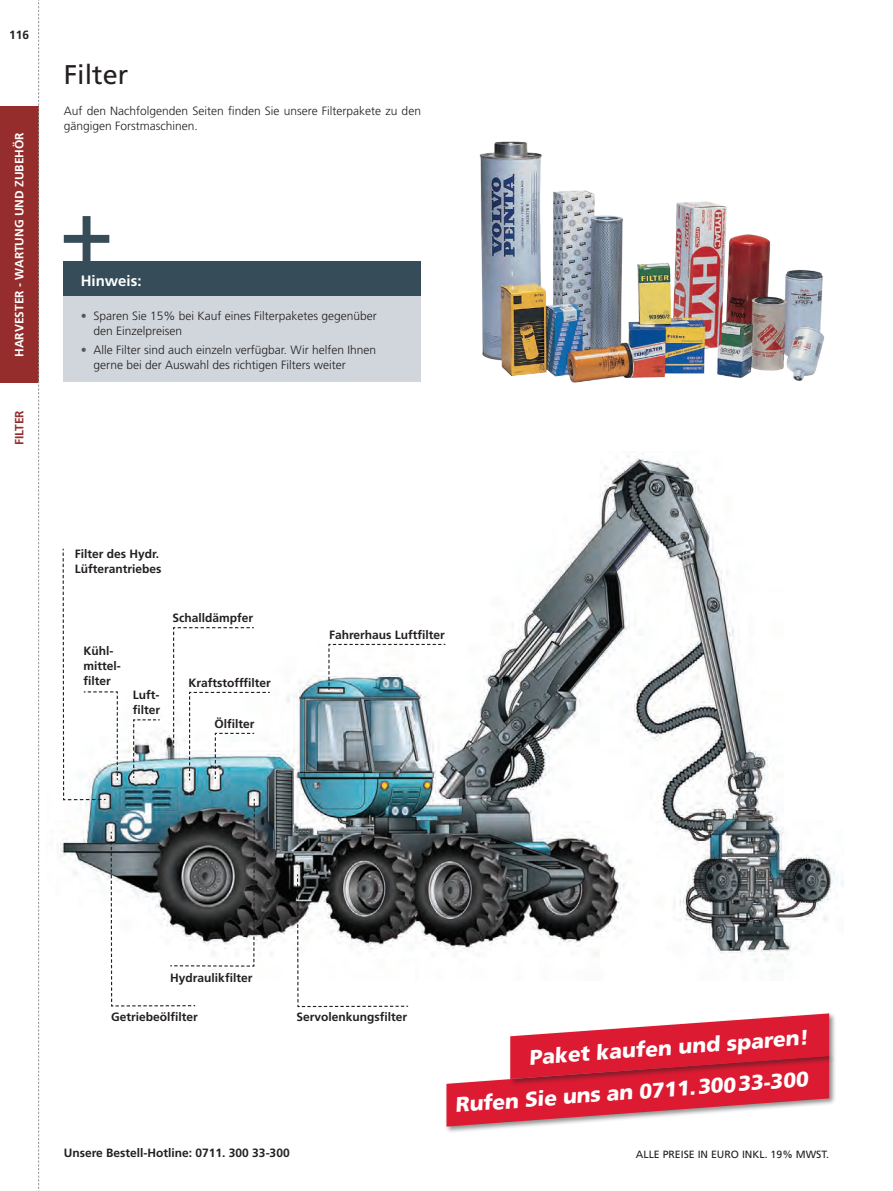
<style>
.page{position:relative;width:893px;height:1191px;background:#fff}
.page>*{position:absolute;margin:0;border:0;box-sizing:border-box;transform-origin:0 0}
.t1{font:27px "Frutiger LT Std";color:#231f20}
.t2{font:900 21px "Frutiger LT Std";color:#fff}
.t3{font:700 15px "Frutiger LT Std";color:#fff}
.t4{font:300 12px/15px "Frutiger LT Std";color:#231f20}
.t5{font:700 12px/15px "Frutiger LT Std";color:#231f20}
.t6{font:700 12px "Frutiger LT Std";color:#fff}
.t7{font:700 12px "Frutiger LT Std";color:#942d2b}
.t8{font:10.5px "Frutiger LT Std";color:#231f20}
.s1{color:#57585a}
</style>
<div class="page">
<img style="left:479px;top:141px;width:346px;height:242px">
<svg style="left:64px;top:216px;width:45px;height:46px"></svg>
<div style="left:64px;top:291px;width:357px;height:91px;background:#d0d6db"></div>
<div style="left:64px;top:262px;width:357px;height:34px;background:#364d59"></div>
<div style="left:0;top:106px;width:38px;height:277px;background:#942d2b"></div>
<img style="left:57px;top:455px;width:786px;height:507px">
<svg style="left:328px;top:643px;width:118px;height:48px"></svg>
<svg style="left:62px;top:547px;width:209px;height:460px"></svg>
<svg style="left:296px;top:873px;width:113px;height:134px"></svg>
<svg style="left:38px;top:0;width:1px;height:1191px"></svg>
<div style="left:445px;top:1054px;width:392px;height:80px;background:#231f20;opacity:.5"></div>
<div style="left:508px;top:1012px;width:329px;height:74px;background:#231f20;opacity:.5"></div>
<svg style="left:446px;top:1013px;width:383px;height:113px"></svg>
<p class="t5" style="left:9px;top:27px;width:22px">116</p>
<p class="t6" style="left:12px;top:357px;width:226px;rotate:-90deg">HARVESTER - WARTUNG UND ZUBEHÖR</p>
<p class="t7" style="left:12px;top:445px;width:36px;rotate:-90deg">FILTER</p>
<h1 class="t1" style="left:64px;top:59px;width:66px">Filter</h1>
<p class="t4" style="left:64px;top:104px;width:359px">Auf den Nachfolgenden Seiten finden Sie unsere Filterpakete zu den gängigen Forstmaschinen.</p>
<p class="t3" style="left:81px;top:272px;width:62px">Hinweis:</p>
<p class="t4" style="left:94px;top:308px;width:285px;text-indent:-13px"><span class="s1">•</span> Sparen Sie 15% bei Kauf eines Filterpaketes gegenüber den Einzelpreisen</p>
<p class="t4" style="left:94px;top:342px;width:284px;text-indent:-13px"><span class="s1">•</span> Alle Filter sind auch einzeln verfügbar. Wir helfen Ihnen gerne bei der Auswahl des richtigen Filters weiter</p>
<p class="t5" style="left:75px;top:546px;width:88px">Filter des Hydr.<br>Lüfterantriebes</p>
<p class="t5" style="left:83px;top:644px;width:39px">Kühl&shy;mittel&shy;filter</p>
<p class="t5" style="left:133px;top:687px;width:29px">Luft&shy;filter</p>
<p class="t5" style="left:173px;top:610px;width:82px">Schalldämpfer</p>
<p class="t5" style="left:189px;top:675px;width:84px">Kraftstofffilter</p>
<p class="t5" style="left:214px;top:716px;width:42px">Ölfilter</p>
<p class="t5" style="left:329px;top:627px;width:117px">Fahrerhaus Luftfilter</p>
<p class="t5" style="left:170px;top:970px;width:84px">Hydraulikfilter</p>
<p class="t5" style="left:111px;top:1009px;width:88px">Getriebeölfilter</p>
<p class="t5" style="left:296px;top:1009px;width:112px">Servolenkungsfilter</p>
<h2 class="t2" style="left:528px;top:1044px;width:282px;rotate:-4deg">Paket kaufen und sparen!</h2>
<h2 class="t2" style="left:454px;top:1091px;width:355px;rotate:-4deg">Rufen Sie uns an 0711.30033-300</h2>
<p class="t5" style="left:64px;top:1145px;width:227px">Unsere Bestell-Hotline: 0711. 300 33-300</p>
<p class="t8" style="left:636px;top:1147px;width:195px">ALLE PREISE IN EURO INKL. 19% MWST.</p>
</div>
